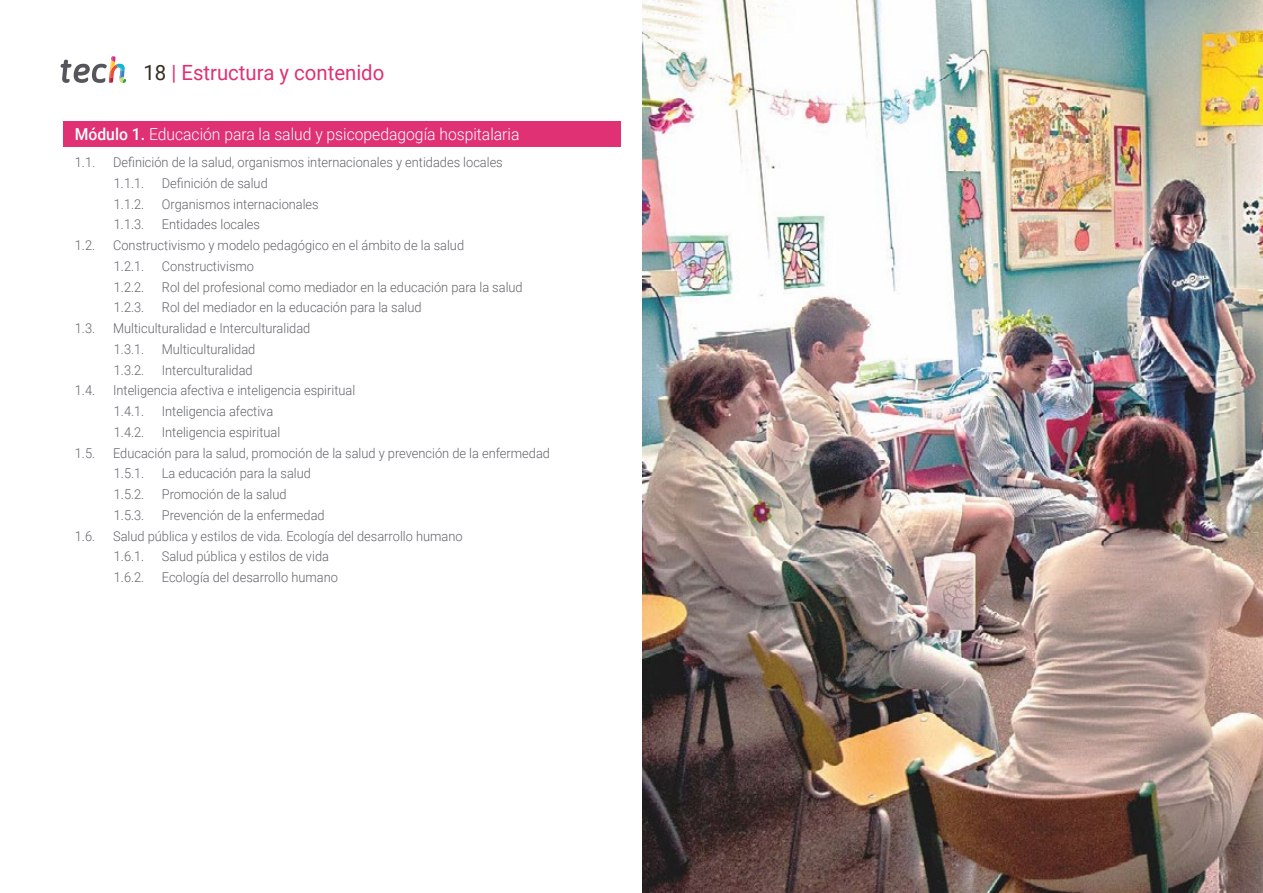
<style>
.page{position:relative;width:1263px;height:893px;background:#fff}
.page>*{position:absolute;margin:0;border:0;box-sizing:border-box;transform-origin:0 0}
.t1{font:21px "Roboto";color:#df3174}
.t2{font:300 16.5px "Roboto";color:#fff;scale:.95 1}
.t3{font:300 13.5px/20.7px "Roboto";color:#61646a;scale:.95 1}
.s1{color:#312e20}
.s2{font-weight:500}
</style>
<div class="page">
<div style="left:64px;top:121px;width:557px;height:25px;background:#df3174"></div>
<img style="left:642px;top:0;width:621px;height:893px">
<svg style="left:61px;top:56px;width:65px;height:27px"></svg>
<h1 class="t1" style="left:144px;top:57px;width:242px"><span class="s1">18</span> | Estructura y contenido</h1>
<p class="t2" style="left:75px;top:123px;width:469px"><span class="s2">Módulo 1.</span> Educación para la salud y psicopedagogía hospitalaria</p>
<p class="t3" style="left:75px;top:151px;width:23px">1.1.</p>
<p class="t3" style="left:113px;top:151px;width:412px">Definición de la salud, organismos internacionales y entidades locales<br>1.1.1.</p>
<p class="t3" style="left:162px;top:172px;width:113px">Definición de salud</p>
<p class="t3" style="left:114px;top:193px;width:34px">1.1.2.</p>
<p class="t3" style="left:162px;top:193px;width:167px">Organismos internacionales</p>
<p class="t3" style="left:114px;top:214px;width:34px">1.1.3.</p>
<p class="t3" style="left:162px;top:214px;width:105px">Entidades locales</p>
<p class="t3" style="left:75px;top:234px;width:23px">1.2.</p>
<p class="t3" style="left:113px;top:234px;width:371px">Constructivismo y modelo pedagógico en el ámbito de la salud<br>1.2.1.</p>
<p class="t3" style="left:162px;top:255px;width:99px">Constructivismo</p>
<p class="t3" style="left:114px;top:276px;width:34px">1.2.2.</p>
<p class="t3" style="left:162px;top:276px;width:381px">Rol del profesional como mediador en la educación para la salud</p>
<p class="t3" style="left:114px;top:297px;width:34px">1.2.3.</p>
<p class="t3" style="left:162px;top:297px;width:275px">Rol del mediador en la educación para la salud</p>
<p class="t3" style="left:75px;top:317px;width:23px">1.3.</p>
<p class="t3" style="left:113px;top:317px;width:209px">Multiculturalidad e Interculturalidad<br>1.3.1.</p>
<p class="t3" style="left:162px;top:338px;width:100px">Multiculturalidad</p>
<p class="t3" style="left:114px;top:359px;width:34px">1.3.2.</p>
<p class="t3" style="left:162px;top:359px;width:97px">Interculturalidad</p>
<p class="t3" style="left:75px;top:380px;width:23px">1.4.</p>
<p class="t3" style="left:113px;top:380px;width:256px">Inteligencia afectiva e inteligencia espiritual<br>1.4.1.</p>
<p class="t3" style="left:162px;top:400px;width:119px">Inteligencia afectiva</p>
<p class="t3" style="left:114px;top:421px;width:34px">1.4.2.</p>
<p class="t3" style="left:162px;top:421px;width:126px">Inteligencia espiritual</p>
<p class="t3" style="left:75px;top:442px;width:23px">1.5.</p>
<p class="t3" style="left:113px;top:442px;width:461px">Educación para la salud, promoción de la salud y prevención de la enfermedad<br>1.5.1.</p>
<p class="t3" style="left:162px;top:463px;width:159px">La educación para la salud</p>
<p class="t3" style="left:114px;top:483px;width:34px">1.5.2.</p>
<p class="t3" style="left:162px;top:483px;width:133px">Promoción de la salud</p>
<p class="t3" style="left:114px;top:504px;width:34px">1.5.3.</p>
<p class="t3" style="left:162px;top:504px;width:173px">Prevención de la enfermedad</p>
<p class="t3" style="left:75px;top:525px;width:23px">1.6.</p>
<p class="t3" style="left:113px;top:525px;width:369px">Salud pública y estilos de vida. Ecología del desarrollo humano<br>1.6.1.</p>
<p class="t3" style="left:162px;top:546px;width:177px">Salud pública y estilos de vida</p>
<p class="t3" style="left:114px;top:566px;width:34px">1.6.2.</p>
<p class="t3" style="left:162px;top:566px;width:187px">Ecología del desarrollo humano</p>
</div>
